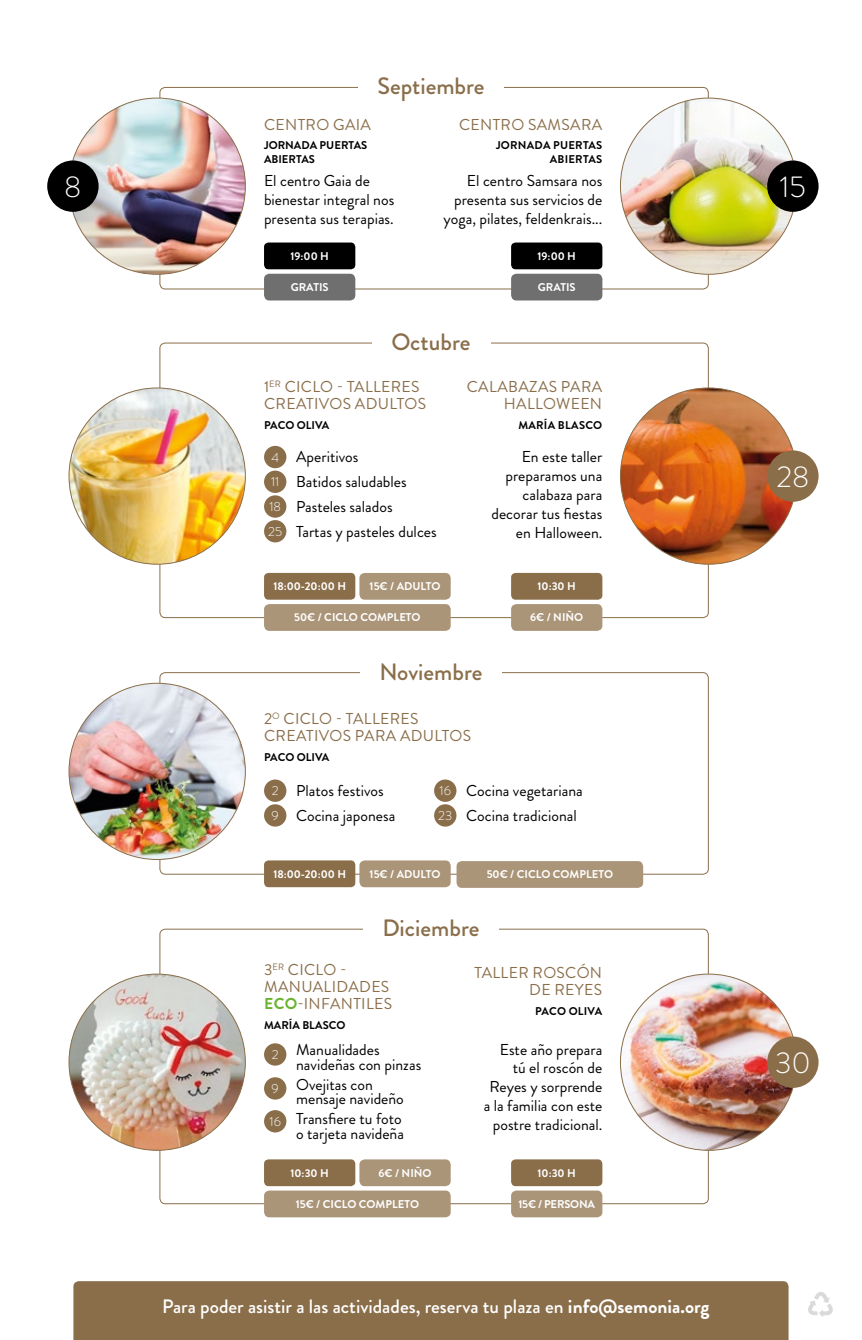
<style>
.page{position:relative;width:862px;height:1340px;background:#fff}
.page>*{position:absolute;margin:0;border:0;box-sizing:border-box;transform-origin:0 0}
.t1{font:300 29.93px "Brandon Grotesque";color:#fff}
.t2{font:500 23.62px "Brandon Grotesque";color:#8a6e4a}
.t3{font:500 19.35px "Brandon Grotesque";color:#fff}
.t4{font:15.75px/18.9px "Brandon Grotesque";color:#000}
.t5{font:15.75px/16.9px "Brandon Grotesque";letter-spacing:.02em;color:#8a6e4a}
.t6{font:300 13.05px/24.8px "Brandon Grotesque";color:#fff}
.t7{font:700 11.25px "Brandon Grotesque";color:#fff}
.t8{font:700 11.25px/13.5px "Brandon Grotesque";color:#000}
.t9{font:700 11.25px/13.5px "Brandon Grotesque";letter-spacing:.02em;color:#000;text-align:right}
.t10{font:700 11.25px "Brandon Grotesque";letter-spacing:-.02em;color:#fff}
.s1{font-weight:700;color:#69b42e}
.s2{font-weight:700}
</style>
<div class="page">
<div style="left:73px;top:1281px;width:715px;height:58px;background:#8a6e4a"></div>
<svg style="left:808px;top:1292px;width:25px;height:25px"></svg>
<div style="left:264px;top:274px;width:91px;height:26px;background:#706f6f;border-radius:5px"></div>
<div style="left:264px;top:242px;width:91px;height:27px;background:#000;border-radius:4px"></div>
<img style="left:69px;top:98px;width:176px;height:176px;border-radius:88px">
<div style="left:47px;top:160px;width:51px;height:52px;background:#000;border-radius:50%"></div>
<img style="left:620px;top:98px;width:176px;height:176px;border-radius:88px">
<div style="left:766px;top:160px;width:52px;height:52px;background:#000;border-radius:50%"></div>
<div style="left:511px;top:274px;width:91px;height:26px;background:#706f6f;border-radius:5px"></div>
<div style="left:511px;top:242px;width:91px;height:27px;background:#000;border-radius:4px"></div>
<img style="left:69px;top:683px;width:176px;height:176px;border-radius:88px">
<div style="left:434px;top:779px;width:22px;height:23px;background:#8a6e4a;border-radius:50%"></div>
<div style="left:434px;top:804px;width:22px;height:22px;background:#8a6e4a;border-radius:50%"></div>
<div style="left:264px;top:779px;width:22px;height:23px;background:#8a6e4a;border-radius:50%"></div>
<div style="left:264px;top:804px;width:22px;height:22px;background:#8a6e4a;border-radius:50%"></div>
<div style="left:456px;top:861px;width:186px;height:26px;background:#ab9579;border-radius:5px"></div>
<div style="left:264px;top:860px;width:91px;height:27px;background:#8a6e4a;border-radius:4px"></div>
<div style="left:359px;top:860px;width:91px;height:27px;background:#ab9579;border-radius:5px"></div>
<img style="left:620px;top:388px;width:176px;height:176px;border-radius:88px">
<div style="left:766px;top:450px;width:52px;height:52px;background:#8a6e4a;border-radius:50%"></div>
<div style="left:264px;top:446px;width:22px;height:22px;background:#8a6e4a;border-radius:50%"></div>
<div style="left:264px;top:470px;width:22px;height:23px;background:#8a6e4a;border-radius:50%"></div>
<div style="left:264px;top:495px;width:22px;height:22px;background:#8a6e4a;border-radius:50%"></div>
<div style="left:264px;top:520px;width:22px;height:22px;background:#8a6e4a;border-radius:50%"></div>
<img style="left:69px;top:388px;width:176px;height:176px;border-radius:88px">
<div style="left:264px;top:604px;width:186px;height:27px;background:#ab9579;border-radius:5px"></div>
<div style="left:264px;top:573px;width:91px;height:26px;background:#8a6e4a;border-radius:4px"></div>
<div style="left:359px;top:573px;width:91px;height:26px;background:#ab9579;border-radius:5px"></div>
<div style="left:511px;top:604px;width:91px;height:27px;background:#ab9579;border-radius:5px"></div>
<div style="left:511px;top:573px;width:91px;height:26px;background:#8a6e4a;border-radius:4px"></div>
<img style="left:620px;top:974px;width:176px;height:176px;border-radius:88px">
<div style="left:766px;top:1036px;width:52px;height:51px;background:#8a6e4a;border-radius:50%"></div>
<img style="left:69px;top:974px;width:176px;height:176px;border-radius:88px">
<div style="left:264px;top:1043px;width:22px;height:22px;background:#8a6e4a;border-radius:50%"></div>
<div style="left:264px;top:1077px;width:22px;height:22px;background:#8a6e4a;border-radius:50%"></div>
<div style="left:264px;top:1110px;width:22px;height:22px;background:#8a6e4a;border-radius:50%"></div>
<div style="left:264px;top:1190px;width:186px;height:27px;background:#ab9579;border-radius:5px"></div>
<div style="left:264px;top:1159px;width:91px;height:27px;background:#8a6e4a;border-radius:4px"></div>
<div style="left:359px;top:1159px;width:91px;height:27px;background:#ab9579;border-radius:5px"></div>
<div style="left:511px;top:1190px;width:91px;height:27px;background:#ab9579;border-radius:5px"></div>
<div style="left:511px;top:1159px;width:91px;height:27px;background:#8a6e4a;border-radius:4px"></div>
<h1 class="t1" style="left:64px;top:166px;width:19px">8</h1>
<h2 class="t2" style="left:377px;top:70px;width:109px">Septiembre</h2>
<p class="t5" style="left:264px;top:116px;width:108px">CENTRO GAIA</p>
<p class="t8" style="left:264px;top:139px;width:105px">JORNADA PUERTAS<br>ABIERTAS</p>
<p class="t4" style="left:264px;top:171px;width:132px">El centro Gaia de bienestar integral nos presenta sus terapias.</p>
<h1 class="t1" style="left:779px;top:166px;width:28px">15</h1>
<p class="t5" style="left:459px;top:116px;width:144px">CENTRO SAMSARA</p>
<p class="t9" style="left:495px;top:139px;width:108px">JORNADA PUERTAS<br>ABIERTAS</p>
<p class="t4" style="left:443px;top:171px;width:160px;text-align:right">El centro Samsara nos presenta sus servicios de yoga, pilates, feldenkrais...</p>
<p class="t7" style="left:290px;top:248px;width:40px">19:00 H</p>
<p class="t7" style="left:290px;top:279px;width:39px">GRATIS</p>
<h2 class="t2" style="left:391px;top:326px;width:81px">Octubre</h2>
<p class="t7" style="left:537px;top:248px;width:40px">19:00 H</p>
<p class="t7" style="left:537px;top:279px;width:39px">GRATIS</p>
<p class="t5" style="left:264px;top:378px;width:163px">1<sup>ER</sup> CICLO - TALLERES<br>CREATIVOS ADULTOS</p>
<p class="t8" style="left:264px;top:418px;width:67px">PACO OLIVA</p>
<p class="t6" style="left:268px;top:445px;width:15px">4<br>11<br>18<br>25</p>
<p class="t4" style="left:296px;top:445px;width:142px;line-height:25px">Aperitivos<br>Batidos saludables<br>Pasteles salados<br>Tartas y pasteles dulces</p>
<p class="t7" style="left:273px;top:578px;width:74px">18:00-20:00 H</p>
<p class="t7" style="left:369px;top:578px;width:72px">15€ / ADULTO</p>
<p class="t7" style="left:294px;top:609px;width:128px">50€ / CICLO COMPLETO</p>
<p class="t5" style="left:466px;top:378px;width:137px;text-align:right">CALABAZAS PARA<br>HALLOWEEN</p>
<p class="t9" style="left:518px;top:418px;width:85px">MARÍA BLASCO</p>
<p class="t4" style="left:491px;top:447px;width:112px;text-align:right">En este taller preparamos una calabaza para decorar tus fiestas en Halloween.</p>
<p class="t7" style="left:537px;top:578px;width:40px">10:30 H</p>
<p class="t7" style="left:530px;top:609px;width:55px">6€ / NIÑO</p>
<h2 class="t2" style="left:379px;top:655px;width:105px">Noviembre</h2>
<p class="t5" style="left:264px;top:710px;width:208px">2<sup>O</sup> CICLO - TALLERES<br>CREATIVOS PARA ADULTOS</p>
<p class="t8" style="left:264px;top:750px;width:67px">PACO OLIVA</p>
<p class="t6" style="left:271px;top:778px;width:9px">2<br>9</p>
<p class="t4" style="left:296px;top:778px;width:101px;line-height:25px">Platos festivos<br>Cocina japonesa</p>
<p class="t4" style="left:466px;top:778px;width:118px;line-height:25px">Cocina vegetariana<br>Cocina tradicional</p>
<p class="t6" style="left:438px;top:778px;width:15px">16<br>23</p>
<p class="t7" style="left:273px;top:866px;width:74px">18:00-20:00 H</p>
<p class="t7" style="left:369px;top:866px;width:72px">15€ / ADULTO</p>
<p class="t7" style="left:486px;top:866px;width:128px">50€ / CICLO COMPLETO</p>
<h2 class="t2" style="left:382px;top:911px;width:99px">Diciembre</h2>
<p class="t5" style="left:264px;top:961px;width:129px">3<sup>ER</sup> CICLO -<br>MANUALIDADES<br><span class="s1">ECO</span>-INFANTILES</p>
<p class="t8" style="left:264px;top:1018px;width:83px">MARÍA BLASCO</p>
<p class="t6" style="left:271px;top:1042px;width:8px">2</p>
<p class="t6" style="left:271px;top:1076px;width:9px">9</p>
<p class="t6" style="left:269px;top:1109px;width:13px">16</p>
<p class="t4" style="left:296px;top:1042px;width:127px;line-height:14.6px">Manualidades navideñas con pinzas</p>
<p class="t4" style="left:296px;top:1077px;width:109px;line-height:14.6px">Ovejitas con mensaje navideño</p>
<p class="t4" style="left:296px;top:1111px;width:109px;line-height:14.6px">Transfiere tu foto o tarjeta navideña</p>
<p class="t7" style="left:290px;top:1164px;width:40px">10:30 H</p>
<p class="t7" style="left:378px;top:1164px;width:55px">6€ / NIÑO</p>
<p class="t7" style="left:295px;top:1196px;width:125px">15€ / CICLO COMPLETO</p>
<p class="t5" style="left:474px;top:964px;width:129px;text-align:right">TALLER ROSCÓN<br>DE REYES</p>
<p class="t8" style="left:534px;top:1004px;width:69px">PACO OLIVA</p>
<p class="t4" style="left:483px;top:1039px;width:120px;text-align:right">Este año prepara tú el roscón de<br>Reyes y sorprende a la familia con este postre tradicional.</p>
<p class="t7" style="left:537px;top:1164px;width:40px">10:30 H</p>
<p class="t10" style="left:518px;top:1196px;width:78px">15€ / PERSONA</p>
<p class="t3" style="left:162px;top:1293px;width:548px">Para poder asistir a las actividades, reserva tu plaza en <span class="s2">info@semonia.org</span></p>
<h1 class="t1" style="left:776px;top:456px;width:34px">28</h1>
<h1 class="t1" style="left:774px;top:1042px;width:37px">30</h1>
</div>
